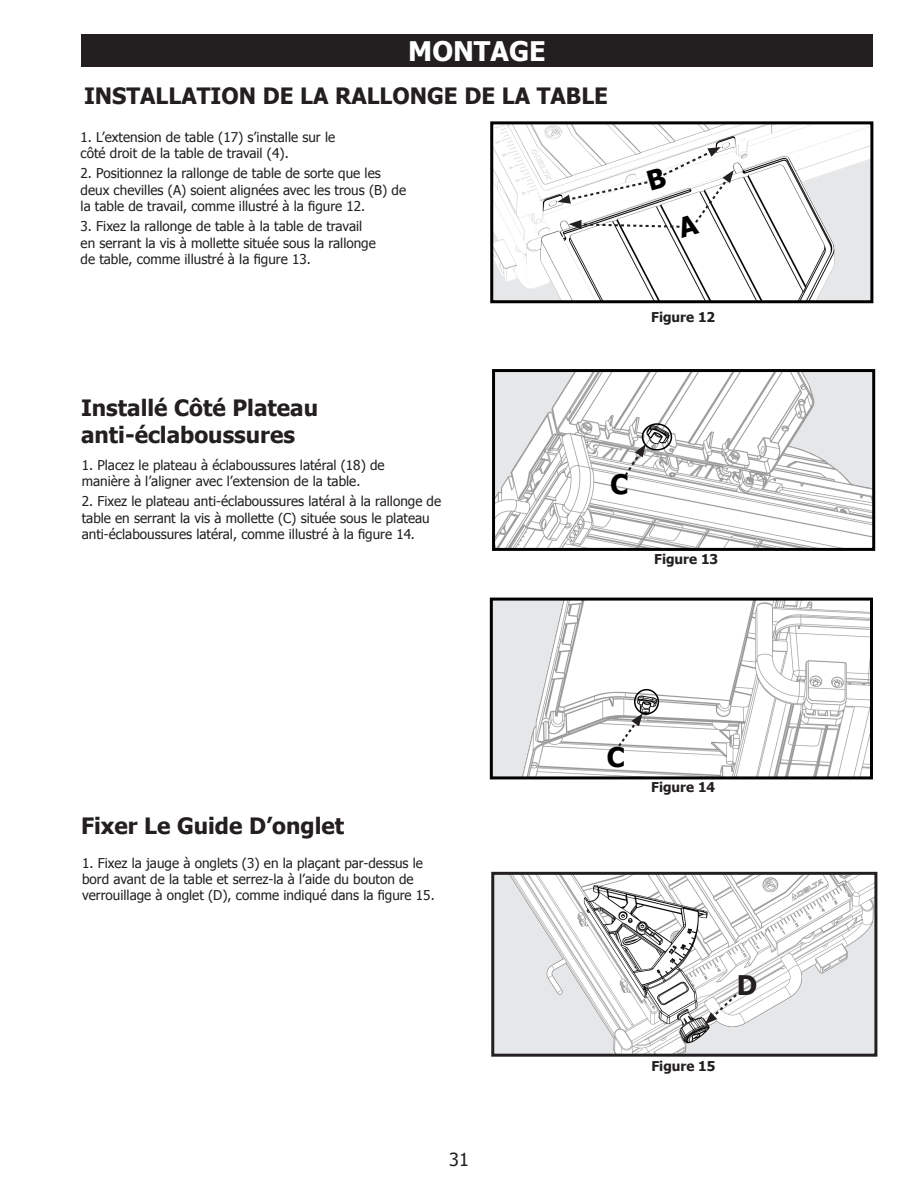
<style>
.page{position:relative;width:918px;height:1188px;background:#fff}
.page>*{position:absolute;margin:0;border:0;box-sizing:border-box;transform-origin:0 0}
.Section_Header{font:700 27px "Tahoma";color:#fff}
.Number_list_2{font:700 27px "Tahoma";color:#231f20}
.Sub_Header{font:700 27px "Tahoma";color:#000}
.Sub_Header-2{font:700 22.5px/27px "Tahoma";color:#231f20}
.t1{font:18px "Tahoma";color:#231f20}
.Number_list_2-2{font:13.5px/16.2px "Tahoma";color:#231f20}
.Sub_Header-3{font:700 13.5px "Tahoma";color:#231f20}
</style>
<div class="page">
<div style="left:81px;top:34px;width:792px;height:33px;background:#231f20"></div>
<img style="left:495px;top:876px;width:378px;height:177px">
<div style="left:491px;top:872px;width:386px;height:185px;border:3px solid #231f20"></div>
<svg style="left:705px;top:992px;width:34px;height:32px"></svg>
<img style="left:496px;top:373px;width:375px;height:174px">
<div style="left:492px;top:369px;width:383px;height:182px;border:3px solid #000"></div>
<div style="left:491px;top:599px;width:380px;height:179px;background:#e6e7e9"></div>
<img style="left:522px;top:602px;width:347px;height:173px">
<div style="left:490px;top:598px;width:383px;height:181px;border:3px solid #000"></div>
<svg style="left:616px;top:713px;width:27px;height:36px"></svg>
<div style="left:642px;top:423px;width:30px;height:28px;border:2px solid #000;border-radius:50%"></div>
<div style="left:634px;top:689px;width:25px;height:26px;border:2px solid #000;border-radius:50%"></div>
<img style="left:494px;top:125px;width:375px;height:174px">
<div style="left:490px;top:121px;width:383px;height:182px;border:3px solid #000"></div>
<svg style="left:611px;top:444px;width:35px;height:50px"></svg>
<svg style="left:557px;top:147px;width:177px;height:91px"></svg>
<p class="Section_Header" style="left:408px;top:32px;width:139px">MONTAGE</p>
<p class="Sub_Header-2" style="left:84px;top:81px;width:526px">INSTALLATION DE LA RALLONGE DE LA TABLE</p>
<p class="Number_list_2-2" style="left:81px;top:128px;width:256px">1. L’extension de table (17) s’installe sur le côté droit de la table de travail (4).</p>
<p class="Number_list_2-2" style="left:81px;top:165px;width:327px">2. Positionnez la rallonge de table de sorte que les deux chevilles (A) soient alignées avec les trous (B) de la table de travail, comme illustré à la figure 12.</p>
<p class="Number_list_2-2" style="left:81px;top:218px;width:297px">3. Fixez la rallonge de table à la table de travail en serrant la vis à mollette située sous la rallonge de table, comme illustré à la figure 13.</p>
<p class="Sub_Header-2" style="left:81px;top:393px;width:239px">Installé Côté Plateau anti-éclaboussures</p>
<p class="Number_list_2-2" style="left:82px;top:456px;width:304px">1. Placez le plateau à éclaboussures latéral (18) de manière à l’aligner avec l’extension de la table.</p>
<p class="Number_list_2-2" style="left:82px;top:493px;width:361px">2. Fixez le plateau anti-éclaboussures latéral à la rallonge de table en serrant la vis à mollette (C) située sous le plateau anti-éclaboussures latéral, comme illustré à la figure 14.</p>
<p class="Sub_Header-3" style="left:651px;top:307px;width:66px">Figure 12</p>
<p class="Sub_Header-3" style="left:654px;top:550px;width:66px">Figure 13</p>
<p class="Sub_Header-2" style="left:81px;top:811px;width:265px">Fixer Le Guide D’onglet</p>
<p class="Number_list_2-2" style="left:82px;top:854px;width:354px">1. Fixez la jauge à onglets (3) en la plaçant par-dessus le bord avant de la table et serrez-la à l’aide du bouton de verrouillage à onglet (D), comme indiqué dans la figure 15.</p>
<h3 class="t1" style="left:449px;top:1147px;width:21px">31</h3>
<p class="Sub_Header" style="left:607px;top:738px;width:20px">C</p>
<p class="Sub_Header-3" style="left:651px;top:777px;width:66px">Figure 14</p>
<p class="Number_list_2" style="left:737px;top:966px;width:22px">D</p>
<p class="Sub_Header-3" style="left:651px;top:1057px;width:66px">Figure 15</p>
</div>
